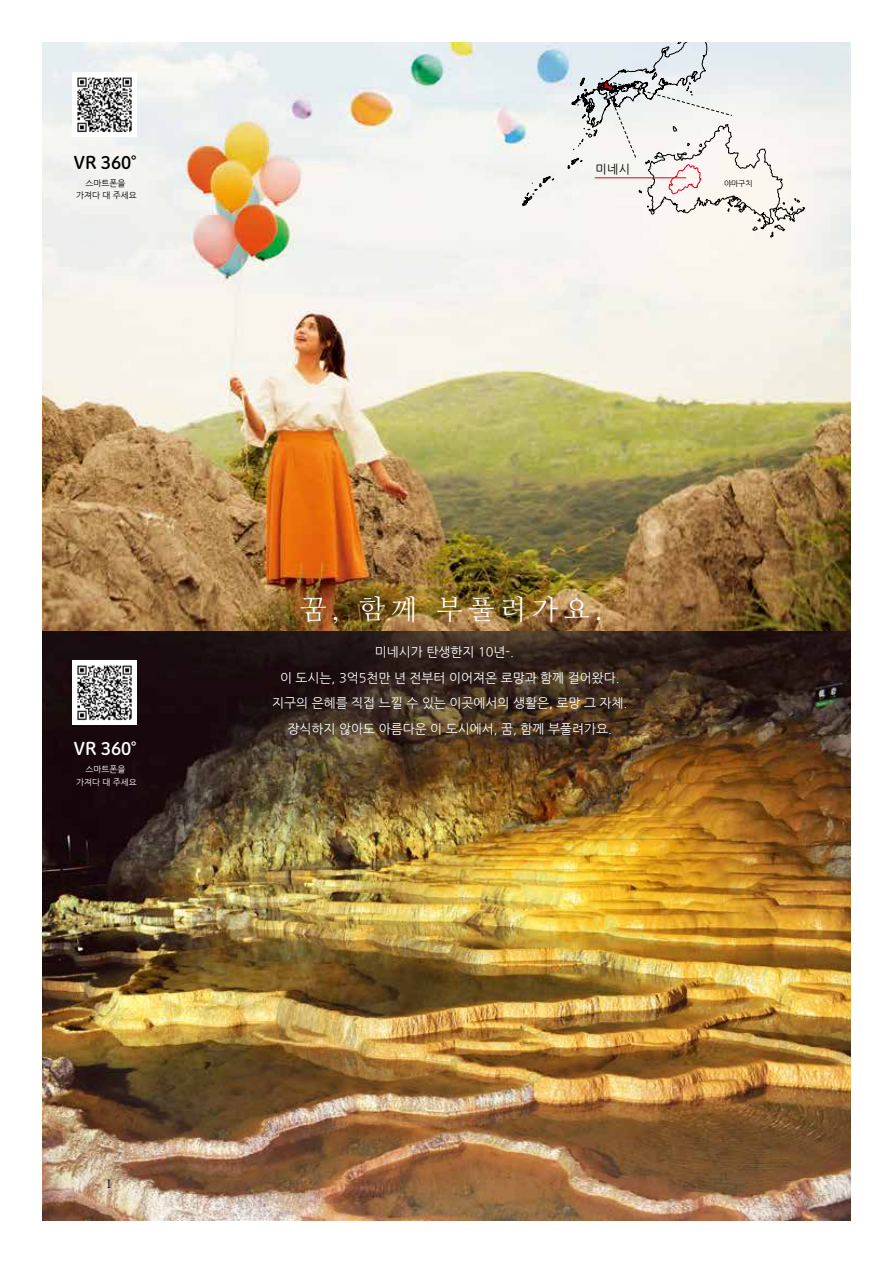
<style>
.page{position:relative;width:893px;height:1263px;background:#fff}
.page>*{position:absolute;margin:0;border:0;box-sizing:border-box;transform-origin:0 0}
.t1{font:27.6px "Nanum Myeongjo";letter-spacing:.2em;color:#fff}
.t2{font:17.1px "Shuei M Go Std B";color:#000}
.t3{font:17.1px "Shuei M Go Std B";color:#fff}
.t4{font:12.75px "Nanum Gothic";color:#fff}
.t5{font:12px "Nanum Gothic";color:#000}
.t6{font:11.7px "Ryumin Pro";color:#000}
.t7{font:8.55px/12.8px "Nanum Gothic";color:#000;text-align:center}
.t8{font:8.55px/12.8px "Nanum Gothic";color:#fff;text-align:center}
.t9{font:7.65px "Nanum Gothic";color:#000}
</style>
<div class="page">
<img style="left:43px;top:43px;width:807px;height:1177px">
<img style="left:73px;top:73px;width:64px;height:64px">
<img style="left:73px;top:661px;width:64px;height:64px">
<svg style="left:522px;top:43px;width:283px;height:195px"></svg>
<h2 class="t2" style="left:74px;top:150px;width:76px">VR 360°</h2>
<p class="t7" style="left:76px;top:177px;width:62px">스마트폰을 가져다 대 주세요</p>
<p class="t5" style="left:596px;top:163px;width:36px">미네시</p>
<p class="t9" style="left:724px;top:180px;width:30px">야마구치</p>
<h2 class="t3" style="left:74px;top:736px;width:76px">VR 360°</h2>
<p class="t8" style="left:76px;top:763px;width:62px">스마트폰을 가져다 대 주세요</p>
<h1 class="t1" style="left:300px;top:592px;width:304px">꿈, 함께 부풀려가요.</h1>
<p class="t4" style="left:375px;top:646px;width:141px">미네시가 탄생한지 10년-.</p>
<p class="t4" style="left:280px;top:671px;width:341px">이 도시는, 3억5천만 년 전부터 이어져온 로망과 함께 걸어왔다.</p>
<p class="t4" style="left:272px;top:697px;width:357px">지구의 은혜를 직접 느낄 수 있는 이곳에서의 생활은, 로망 그 자체.</p>
<p class="t4" style="left:288px;top:722px;width:326px">장식하지 않아도 아름다운 이 도시에서, 꿈, 함께 부풀려가요.</p>
<p class="t6" style="left:106px;top:1175px;width:7px">1</p>
</div>
